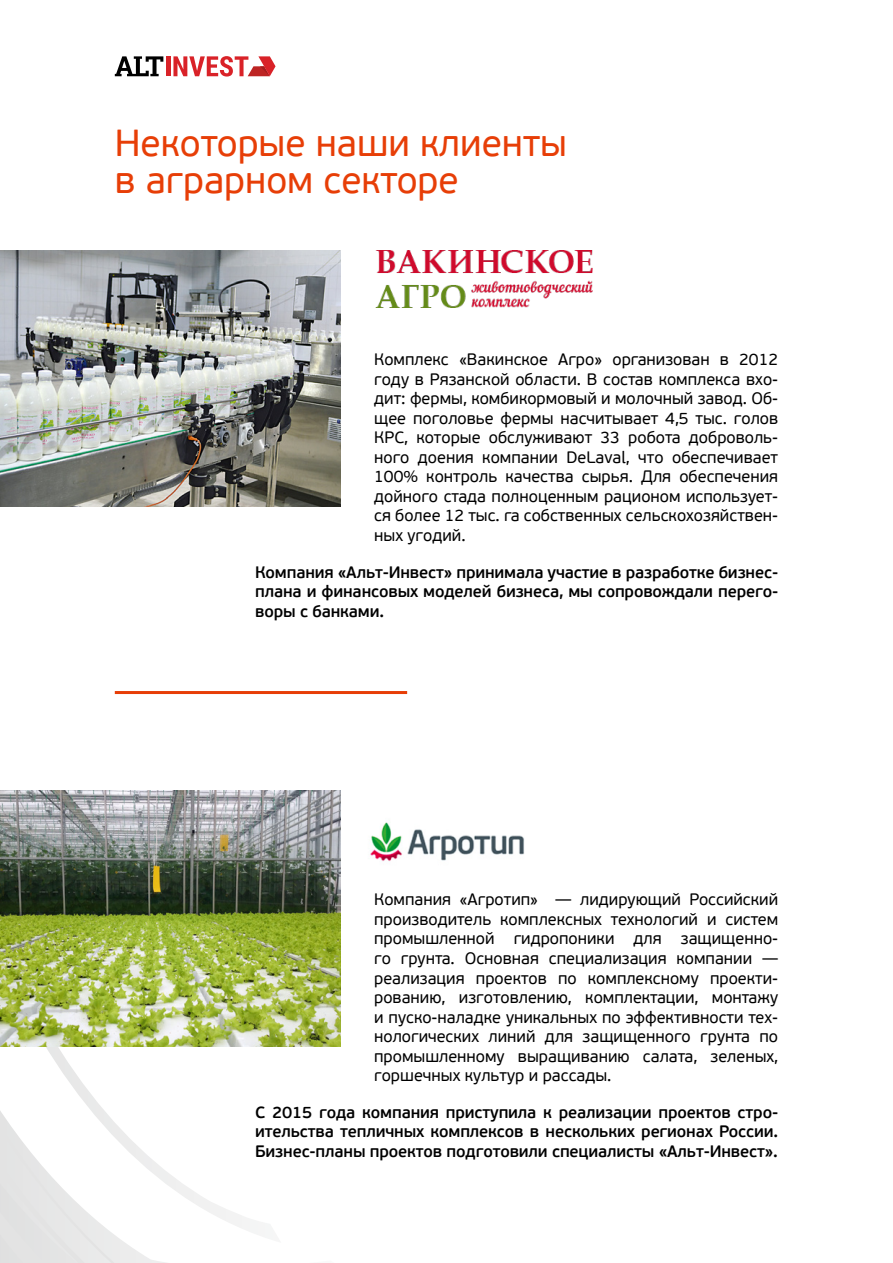
<style>
.page{position:relative;width:893px;height:1263px;background:#fff}
.page>*{position:absolute;margin:0;border:0;box-sizing:border-box;transform-origin:0 0}
.t1{font:37.5px/37.5px "PF Beau Sans Pro";color:#e73e07}
.t2{font:16.5px/19.5px "PF Beau Sans Pro";color:#000;text-align:justify}
.t3{font:600 16.5px/19.5px "PF Beau Sans Pro";letter-spacing:-.01em;color:#000;text-align:justify}
</style>
<div class="page">
<svg style="left:0;top:1046px;width:281px;height:44px"></svg>
<svg style="left:0;top:1090px;width:122px;height:41px"></svg>
<svg style="left:0;top:1131px;width:258px;height:132px"></svg>
<svg style="left:115px;top:56px;width:48px;height:20px"></svg>
<hr style="left:166px;top:56px;width:4px;height:20px;background:#d92228">
<svg style="left:173px;top:56px;width:103px;height:21px"></svg>
<hr style="left:115px;top:691px;width:292px;height:3px;background:#e73e07">
<img style="left:0;top:251px;width:340px;height:255px">
<img style="left:375px;top:251px;width:217px;height:57px">
<img style="left:0;top:791px;width:340px;height:255px">
<img style="left:370px;top:822px;width:155px;height:39px">
<h1 class="t1" style="left:115px;top:125px;width:454px">Некоторые наши клиенты в аграрном секторе</h1>
<p class="t2" style="left:374px;top:350px;width:405px">Комплекс «Вакинское Агро» организован в 2012 году в Рязанской области. В состав комплекса вхо&shy;дит: фермы, комбикормовый и молочный завод. Об&shy;щее поголовье фермы насчитывает 4,5 тыс. голов КРС, которые обслуживают 33 робота доброволь&shy;ного доения компании DeLaval, что обеспечивает 100% контроль качества сырья. Для обеспечения дойного стада полноценным рационом использует&shy;ся более 12 тыс. га собственных сельскохозяйствен&shy;ных угодий.</p>
<p class="t3" style="left:255px;top:562px;width:525px">Компания «Альт-Инвест» принимала участие в разработке бизнес&shy;плана и финансовых моделей бизнеса, мы сопровождали перего&shy;воры с банками.</p>
<p class="t2" style="left:374px;top:890px;width:405px">Компания «Агротип» — лидирующий Российский производитель комплексных технологий и систем промышленной гидропоники для защищенно&shy;го грунта. Основная специализация компании — реализация проектов по комплексному проекти&shy;рованию, изготовлению, комплектации, монтажу и пуско-наладке уникальных по эффективности тех&shy;нологических линий для защищенного грунта по промышленному выращиванию салата, зеленых, горшечных культур и рассады.</p>
<p class="t3" style="left:255px;top:1103px;width:524px">С 2015 года компания приступила к реализации проектов стро&shy;ительства тепличных комплексов в нескольких регионах России.<br>Бизнес-планы проектов подготовили специалисты «Альт-Инвест».</p>
</div>
